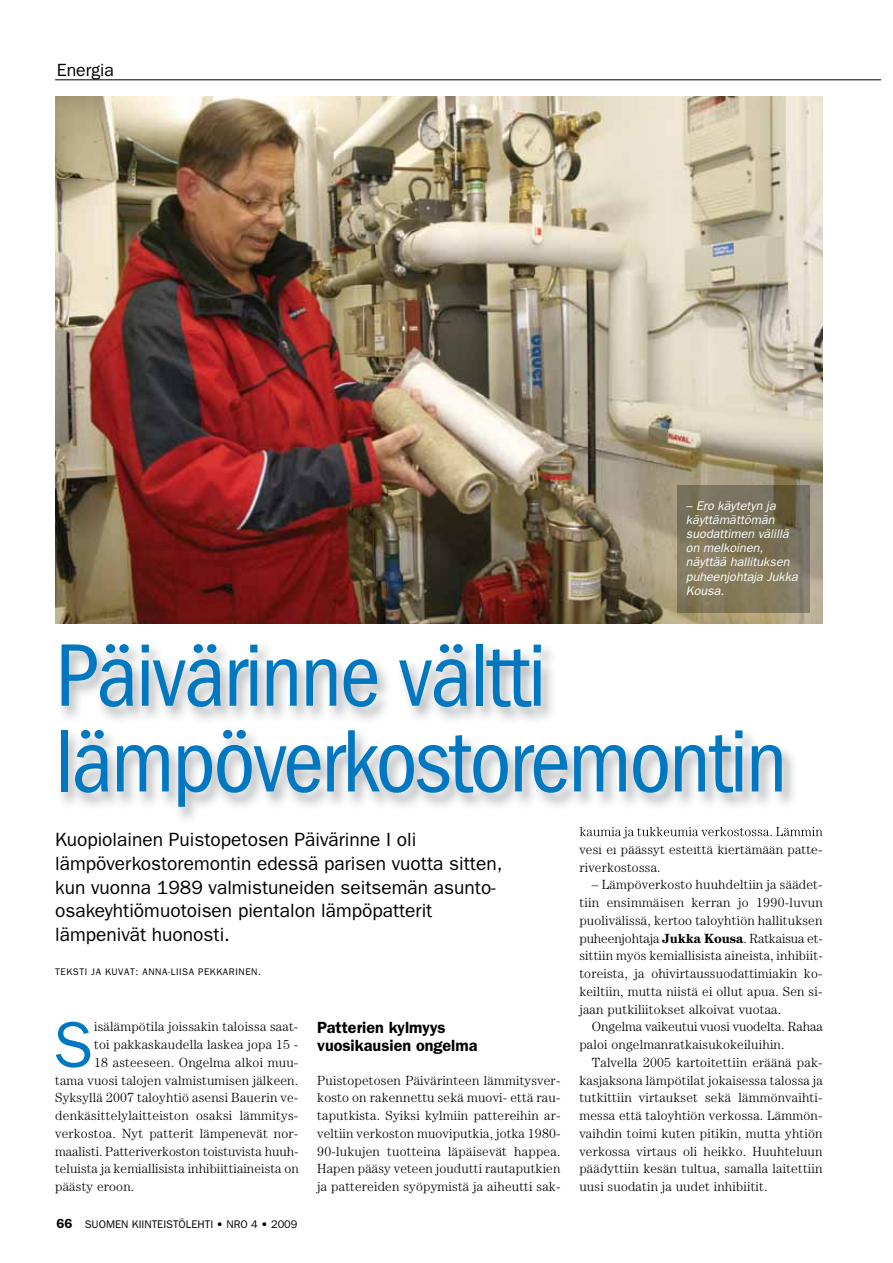
<style>
.page{position:relative;width:893px;height:1263px;background:#fff}
.page>*{position:absolute;margin:0;border:0;box-sizing:border-box;transform-origin:0 0}
.t1{font:condensed 91.8px/85.8px "Franklin Gothic";letter-spacing:-.025em;color:#0077c1}
.t2{font:65.1px "Franklin Gothic";color:#0077c1}
.t3{font:19.2px/23.7px "Franklin Gothic";color:#000}
.t4{font:17.7px "Franklin Gothic";color:#000}
.t5{font:600 16.35px/17.7px "Franklin Gothic";color:#000}
.t6{font:300 13.35px/17.7px "Century Std";letter-spacing:.015em;color:#000;text-align:justify}
.t7{font:italic 12.6px/14.1px "Franklin Gothic";color:#fff}
.t8{font:11.1px "Franklin Gothic";color:#000}
.t9{font:9.6px "Franklin Gothic";letter-spacing:.06em;color:#000}
.s1{font-weight:700}
.s2{font-weight:600;font-size:13.35px}
.s3{font-weight:800}
</style>
<div class="page">
<hr style="left:55px;top:79px;width:826px;height:1px;background:#000">
<img style="left:55px;top:97px;width:768px;height:527px">
<img style="left:61px;top:647px;width:762px;height:198px">
<img style="left:580px;top:827px;width:239px;height:9px">
<img style="left:678px;top:486px;width:131px;height:126px">
<h3 class="t4" style="left:57px;top:60px;width:59px">Energia</h3>
<p class="t7" style="left:686px;top:499px;width:116px">– Ero käytetyn j a käyttämättömän suodattimen välillä on melkoinen, näyttää hallituksen puheenjohtaja Jukka<br>Kousa.</p>
<h1 class="t1" style="left:55px;top:633px;width:734px">Päivärinne vältti lämpöverkostoremontin</h1>
<h3 class="t3" style="left:55px;top:828px;width:449px">Kuopiolainen Puistopetosen Päivärinne I oli lämpöverkostoremontin edessä parisen vuotta sitten, kun vuonna 1989 valmistuneiden seitsemän asunto&shy;osakeyhtiömuotoisen pientalon lämpöpatterit lämpenivät huonosti.</h3>
<p class="t9" style="left:55px;top:966px;width:207px">TEKSTI JA KUVAT: ANNA-LIISA PEKKARINEN.</p>
<p class="t6" style="left:579px;top:840px;width:245px">vesi ei päässyt esteittä kiertämään patte&shy;riverkostossa.</p>
<p class="t6" style="left:579px;top:876px;width:245px;text-indent:13px">– Lämpöverkosto huuhdeltiin ja säädet&shy;tiin ensimmäisen kerran jo 1990-luvun puolivälissä, kertoo taloyhtiön hallituksen puheenjohtaja <span class="s1">Jukka Kousa</span>. Ratkaisua et&shy;sittiin myös kemiallisista aineista, inhibiit&shy;toreista, ja ohivirtaussuodattimiakin ko&shy;keiltiin, mutta niistä ei ollut apua. Sen si&shy;jaan putkiliitokset alkoivat vuotaa.</p>
<p class="t6" style="left:579px;top:1018px;width:245px;text-indent:13px">Ongelma vaikeutui vuosi vuodelta. Rahaa paloi ongelmanratkaisukokeiluihin.</p>
<p class="t6" style="left:579px;top:1053px;width:245px;text-indent:13px">Talvella 2005 kartoitettiin eräänä pak&shy;kasjaksona lämpötilat jokaisessa talossa ja tutkittiin virtaukset sekä lämmönvaihti&shy;messa että taloyhtiön verkossa. Lämmön&shy;vaihdin toimi kuten pitikin, mutta yhtiön verkossa virtaus oli heikko. Huuhteluun päädyttiin kesän tultua, samalla laitettiin uusi suodatin ja uudet inhibiitit.</p>
<h2 class="t2" style="left:53px;top:1007px;width:42px">S</h2>
<p class="t6" style="left:94px;top:1018px;width:206px">isälämpötila joissakin taloissa saat-</p>
<p class="t5" style="left:317px;top:1019px;width:162px">Patterien kylmyys vuosikausien ongelma</p>
<p class="t6" style="left:317px;top:1071px;width:245px">Puistopetosen Päivärinteen lämmitysver&shy;kosto on rakennettu sekä muovi- että rau&shy;taputkista. Syiksi kylmiin pattereihin ar&shy;veltiin verkoston muoviputkia, jotka 1980- 90-lukujen tuotteina läpäisevät happea.<br>Hapen pääsy veteen joudutti rautaputkien ja pattereiden syöpymistä ja aiheutti sak-</p>
<p class="t6" style="left:94px;top:1035px;width:206px">toi pakkaskaudella laskea jopa 15 -</p>
<p class="t6" style="left:94px;top:1053px;width:206px">18 asteeseen. Ongelma alkoi muu-</p>
<p class="t6" style="left:55px;top:1071px;width:245px">tama vuosi talojen valmistumisen jälkeen.</p>
<p class="t6" style="left:55px;top:1089px;width:245px">Syksyllä 2007 taloyhtiö asensi Bauerin ve-</p>
<p class="t6" style="left:55px;top:1106px;width:245px">denkäsittelylaitteiston osaksi lämmitys-</p>
<p class="t6" style="left:55px;top:1124px;width:245px">verkostoa. Nyt patterit lämpenevät nor-</p>
<p class="t6" style="left:55px;top:1142px;width:245px">maalisti. Patteriverkoston toistuvista huuh-</p>
<p class="t6" style="left:55px;top:1160px;width:245px">teluista ja kemiallisista inhibiittiaineista on</p>
<p class="t6" style="left:55px;top:1177px;width:81px">päästy eroon.</p>
<p class="t8" style="left:57px;top:1218px;width:242px"><span class="s2">66</span> SUOMEN KIINTEISTÖLEHTI <span class="s3">•</span> NRO 4 <span class="s3">•</span> 2009</p>
</div>
